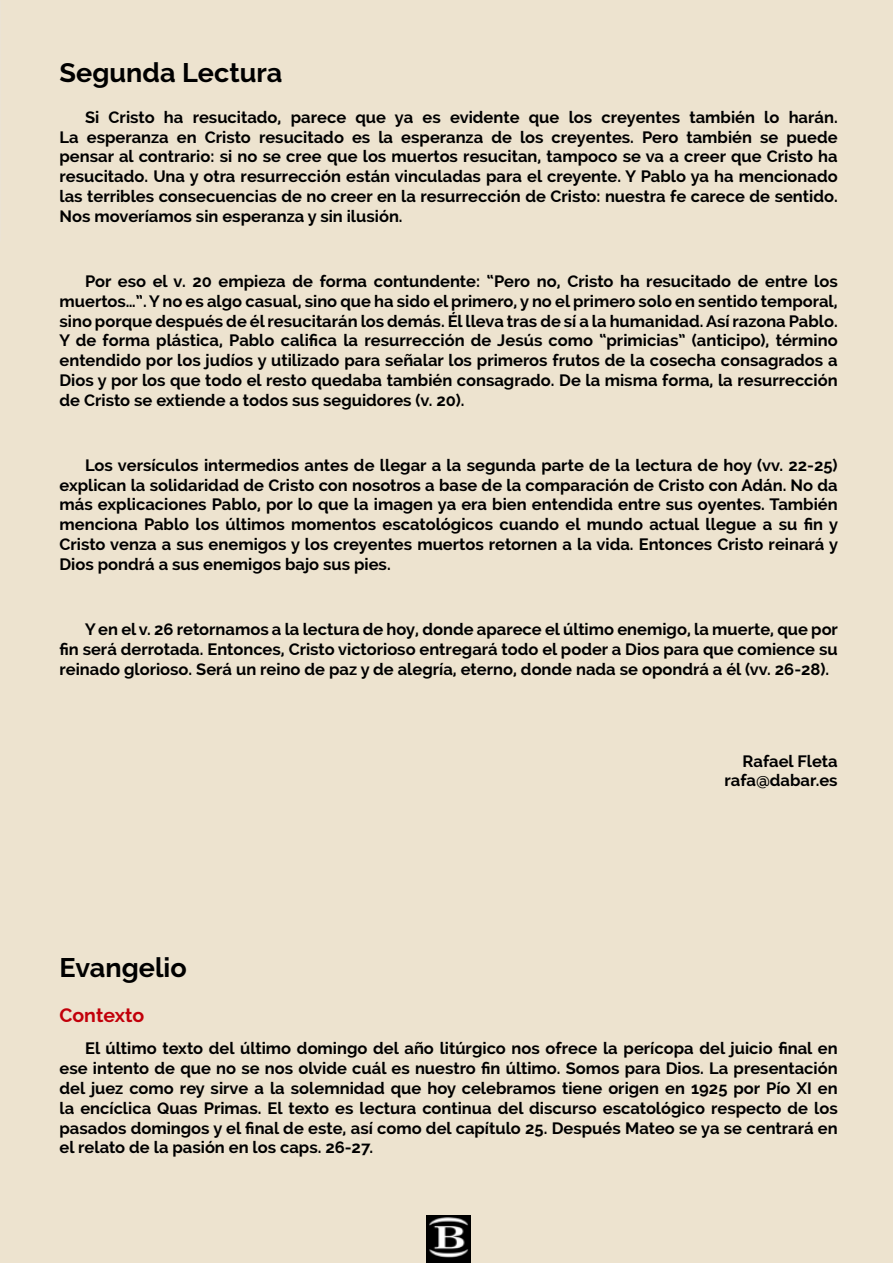
<style>
.page{position:relative;width:893px;height:1263px;background:#ede3cf}
.page>*{position:absolute;margin:0;border:0;box-sizing:border-box;transform-origin:0 0}
.t1{font:700 27px "Raleway";color:#000}
.t2{font:700 19.5px "Raleway";color:#c2000a}
.t3{font:700 16.5px/19.8px "Raleway";color:#000;text-align:justify}
</style>
<div class="page">
<img style="left:427px;top:1216px;width:44px;height:47px">
<h1 class="t1" style="left:60px;top:57px;width:224px">Segunda Lectura</h1>
<p class="t3" style="left:60px;top:107px;width:780px;text-indent:26px">Si Cristo ha resucitado, parece que ya es evidente que los creyentes también lo harán.<br>La esperanza en Cristo resucitado es la esperanza de los creyentes. Pero también se puede pensar al contrario: si no se cree que los muertos resucitan, tampoco se va a creer que Cristo ha resucitado. Una y otra resurrección están vinculadas para el creyente. Y Pablo ya ha mencionado las terribles consecuencias de no creer en la resurrección de Cristo: nuestra fe carece de sentido.<br>Nos moveríamos sin esperanza y sin ilusión.</p>
<p class="t3" style="left:60px;top:271px;width:780px;text-indent:26px">Por eso el v. 20 empieza de forma contundente: “Pero no, Cristo ha resucitado de entre los muertos…”. Y no es algo casual, sino que ha sido el primero, y no el primero solo en sentido temporal, sino porque después de él resucitarán los demás. Él lleva tras de sí a la humanidad. Así razona Pablo.<br>Y de forma plástica, Pablo califica la resurrección de Jesús como “primicias” (anticipo), término entendido por los judíos y utilizado para señalar los primeros frutos de la cosecha consagrados a Dios y por los que todo el resto quedaba también consagrado. De la misma forma, la resurrección de Cristo se extiende a todos sus seguidores (v. 20).</p>
<p class="t3" style="left:60px;top:455px;width:780px;text-indent:26px">Los versículos intermedios antes de llegar a la segunda parte de la lectura de hoy (vv. 22-25) explican la solidaridad de Cristo con nosotros a base de la comparación de Cristo con Adán. No da más explicaciones Pablo, por lo que la imagen ya era bien entendida entre sus oyentes. También menciona Pablo los últimos momentos escatológicos cuando el mundo actual llegue a su fin y Cristo venza a sus enemigos y los creyentes muertos retornen a la vida. Entonces Cristo reinará y Dios pondrá a sus enemigos bajo sus pies.</p>
<p class="t3" style="left:60px;top:619px;width:780px;text-indent:26px">Y en el v. 26 retornamos a la lectura de hoy, donde aparece el último enemigo, la muerte, que por fin será derrotada. Entonces, Cristo victorioso entregará todo el poder a Dios para que comience su reinado glorioso. Será un reino de paz y de alegría, eterno, donde nada se opondrá a él (vv. 26-28).</p>
<p class="t3" style="left:725px;top:751px;width:115px;text-align:right">Rafael Fleta rafa@dabar.es</p>
<h1 class="t1" style="left:60px;top:952px;width:129px">Evangelio</h1>
<p class="t2" style="left:60px;top:1004px;width:86px">Contexto</p>
<p class="t3" style="left:60px;top:1039px;width:780px;text-indent:26px">El último texto del último domingo del año litúrgico nos ofrece la perícopa del juicio final en ese intento de que no se nos olvide cuál es nuestro fin último. Somos para Dios. La presentación del juez como rey sirve a la solemnidad que hoy celebramos tiene origen en 1925 por Pío XI en la encíclica Quas Primas. El texto es lectura continua del discurso escatológico respecto de los pasados domingos y el final de este, así como del capítulo 25. Después Mateo se ya se centrará en el relato de la pasión en los caps. 26-27.</p>
</div>
